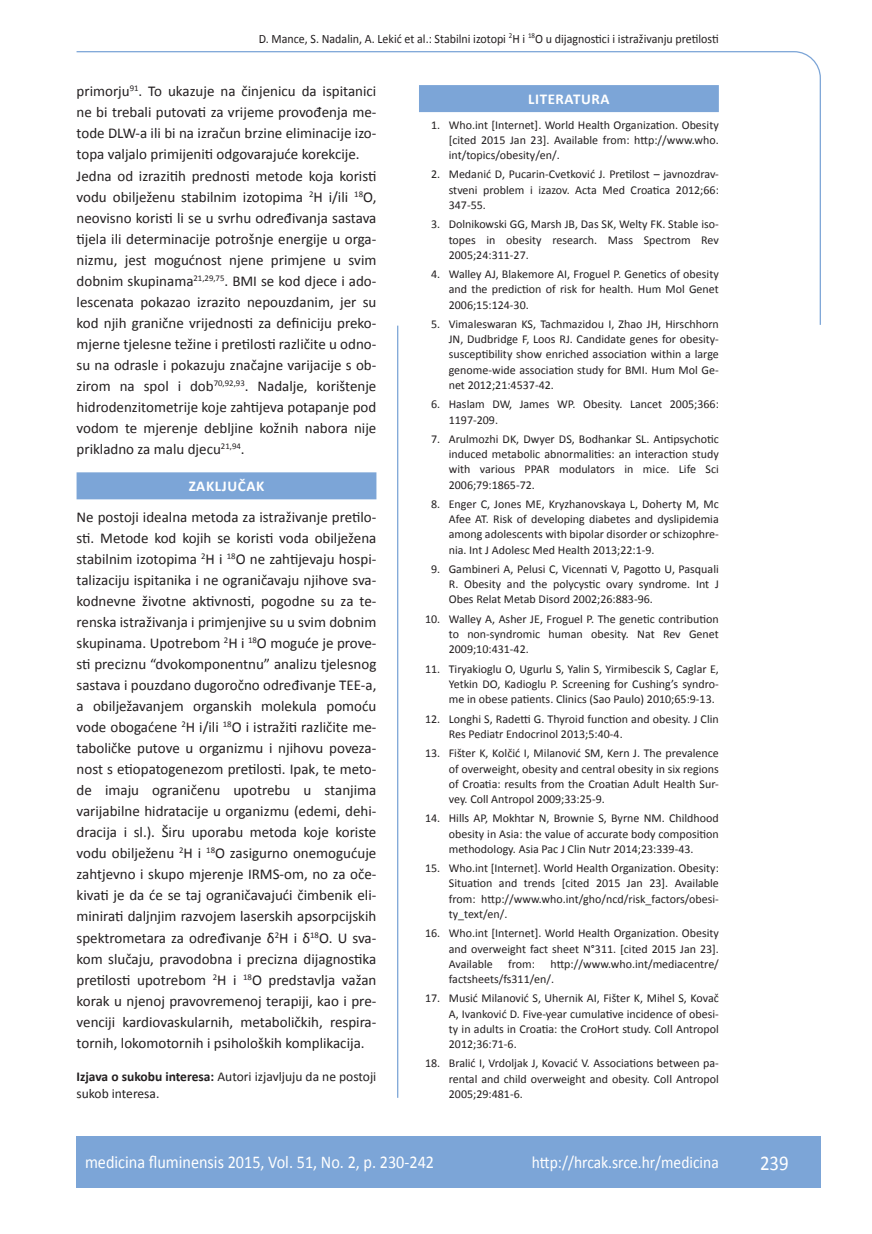
<style>
.page{position:relative;width:872px;height:1234px;background:#fff}
.page>*{position:absolute;margin:0;border:0;box-sizing:border-box;transform-origin:0 0}
.t1{font:21px "Calibri";color:#fff;scale:.9 1}
.t2{font:18px "Calibri";color:#fff;scale:.9 1}
.t3{font:17.25px "Calibri";color:#fff;scale:.9 1}
.t4{font:15px/21px "Calibri";color:#231f20}
.t5{font:700 15px "Calibri";letter-spacing:.04em;color:#fff}
.t6{font:13.5px/16.5px "Calibri";color:#231f20}
.t7{font:12.75px "Calibri";color:#231f20;scale:.94 1}
.t8{font:12px/15.1px "Calibri";color:#231f20;text-align:justify}
.s1{font-weight:700}
</style>
<div class="page">
<svg style="left:76px;top:51px;width:745px;height:275px"></svg>
<hr style="left:397px;top:325px;width:1px;height:772px;background:#7ca5d7">
<div style="left:77px;top:1135px;width:744px;height:51px;background:#7ca5d7"></div>
<div style="left:77px;top:472px;width:299px;height:27px;background:#7ca5d7"></div>
<div style="left:419px;top:85px;width:300px;height:27px;background:#7ca5d7"></div>
<p class="t7" style="left:259px;top:30px;width:491px">D. Mance, S. Nadalin, A. Lekić et al.: Stabilni izotopi <sup>2</sup>H i <sup>18</sup>O u dijagnostici i istraživanju pretilosti</p>
<p class="t4" style="left:77px;top:80px;width:301px">primorju<sup>91</sup>. To ukazuje na činjenicu da ispitanici ne bi trebali putovati za vrijeme provođenja me&shy;tode DLW-a ili bi na izračun brzine eliminacije izo&shy;topa valjalo primijeniti odgovarajuće korekcije.<br>Jedna od izrazitih prednosti metode koja koristi vodu obilježenu stabilnim izotopima <sup>2</sup>H i/ili <sup>18</sup>O, neovisno koristi li se u svrhu određivanja sastava tijela ili determinacije potrošnje energije u orga&shy;nizmu, jest mogućnost njene primjene u svim dobnim skupinama<sup>21,29,75</sup>. BMI se kod djece i ado&shy;lescenata pokazao izrazito nepouzdanim, jer su kod njih granične vrijednosti za definiciju preko&shy;mjerne tjelesne težine i pretilosti različite u odno&shy;su na odrasle i pokazuju značajne varijacije s ob&shy;zirom na spol i dob<sup>70,92,93</sup>. Nadalje, korištenje hidrodenzitometrije koje zahtijeva potapanje pod vodom te mjerenje debljine kožnih nabora nije prikladno za malu djecu<sup>21,94</sup>.</p>
<p class="t5" style="left:189px;top:476px;width:77px">ZAKLJUČAK</p>
<p class="t4" style="left:77px;top:505px;width:301px;text-align:justify">Ne postoji idealna metoda za istraživanje pretilo&shy;sti. Metode kod kojih se koristi voda obilježena stabilnim izotopima <sup>2</sup>H i <sup>18</sup>O ne zahtijevaju hospi&shy;talizaciju ispitanika i ne ograničavaju njihove sva&shy;kodnevne životne aktivnosti, pogodne su za te&shy;renska istraživanja i primjenjive su u svim dobnim skupinama. Upotrebom <sup>2</sup>H i <sup>18</sup>O moguće je prove&shy;sti preciznu “dvokomponentnu” analizu tjelesnog sastava i pouzdano dugoročno određivanje TEE-a, a obilježavanjem organskih molekula pomoću vode obogaćene <sup>2</sup>H i/ili <sup>18</sup>O i istražiti različite me&shy;taboličke putove u organizmu i njihovu poveza&shy;nost s etiopatogenezom pretilosti. Ipak, te meto&shy;de imaju ograničenu upotrebu u stanjima varijabilne hidratacije u organizmu (edemi, dehi&shy;dracija i sl.). Širu uporabu metoda koje koriste vodu obilježenu <sup>2</sup>H i <sup>18</sup>O zasigurno onemogućuje zahtjevno i skupo mjerenje IRMS-om, no za oče&shy;kivati je da će se taj ograničavajući čimbenik eli&shy;minirati daljnjim razvojem laserskih apsorpcijskih spektrometara za određivanje δ<sup>2</sup>H i δ<sup>18</sup>O. U sva&shy;kom slučaju, pravodobna i precizna dijagnostika pretilosti upotrebom <sup>2</sup>H i <sup>18</sup>O predstavlja važan korak u njenoj pravovremenoj terapiji, kao i pre&shy;venciji kardiovaskularnih, metaboličkih, respira&shy;tornih, lokomotornih i psiholoških komplikacija.</p>
<p class="t6" style="left:77px;top:1067px;width:301px"><span class="s1">Izjava o sukobu interesa:</span> Autori izjavljuju da ne postoji sukob interesa.</p>
<p class="t5" style="left:528px;top:90px;width:83px">LITERATURA</p>
<p class="t8" style="left:449px;top:116px;width:271px;text-indent:-18px">1. Who.int [Internet]. World Health Organization. Obesity [cited 2015 Jan 23]. Available from: http://www.who. int/topics/obesity/en/.</p>
<p class="t8" style="left:449px;top:166px;width:272px;text-indent:-18px">2. Medanić D, Pucarin-Cvetković J. Pretilost – javnozdrav&shy;stveni problem i izazov. Acta Med Croatica 2012;66:<br>347-55.</p>
<p class="t8" style="left:449px;top:216px;width:271px;text-indent:-18px">3. Dolnikowski GG, Marsh JB, Das SK, Welty FK. Stable iso&shy;topes in obesity research. Mass Spectrom Rev 2005;24:311-27.</p>
<p class="t8" style="left:449px;top:266px;width:271px;text-indent:-18px">4. Walley AJ, Blakemore AI, Froguel P. Genetics of obesity and the prediction of risk for health. Hum Mol Genet 2006;15:124-30.</p>
<p class="t8" style="left:449px;top:316px;width:271px;text-indent:-18px">5. Vimaleswaran KS, Tachmazidou I, Zhao JH, Hirschhorn JN, Dudbridge F, Loos RJ. Candidate genes for obesity&shy;susceptibility show enriched association within a large genome-wide association study for BMI. Hum Mol Ge&shy;net 2012;21:4537-42.</p>
<p class="t8" style="left:449px;top:396px;width:272px;text-indent:-18px">6. Haslam DW, James WP. Obesity. Lancet 2005;366:<br>1197-209.</p>
<p class="t8" style="left:449px;top:431px;width:271px;text-indent:-18px">7. Arulmozhi DK, Dwyer DS, Bodhankar SL. Antipsychotic induced metabolic abnormalities: an interaction study with various PPAR modulators in mice. Life Sci 2006;79:1865-72.</p>
<p class="t8" style="left:449px;top:496px;width:271px;text-indent:-18px">8. Enger C, Jones ME, Kryzhanovskaya L, Doherty M, Mc Afee AT. Risk of developing diabetes and dyslipidemia among adolescents with bipolar disorder or schizophre&shy;nia. Int J Adolesc Med Health 2013;22:1-9.</p>
<p class="t8" style="left:449px;top:561px;width:271px;text-indent:-18px">9. Gambineri A, Pelusi C, Vicennati V, Pagotto U, Pasquali R. Obesity and the polycystic ovary syndrome. Int J Obes Relat Metab Disord 2002;26:883-96.</p>
<p class="t8" style="left:449px;top:610px;width:271px;text-indent:-24px">10. Walley A, Asher JE, Froguel P. The genetic contribution to non-syndromic human obesity. Nat Rev Genet 2009;10:431-42.</p>
<p class="t8" style="left:449px;top:660px;width:271px;text-indent:-24px">11. Tiryakioglu O, Ugurlu S, Yalin S, Yirmibescik S, Caglar E, Yetkin DO, Kadioglu P. Screening for Cushing’s syndro&shy;me in obese patients. Clinics (Sao Paulo) 2010;65:9-13.</p>
<p class="t8" style="left:449px;top:710px;width:271px;text-indent:-24px">12. Longhi S, Radetti G. Thyroid function and obesity. J Clin<br>Res Pediatr Endocrinol 2013;5:40-4.</p>
<p class="t8" style="left:449px;top:745px;width:271px;text-indent:-24px">13. Fišter K, Kolčić I, Milanović SM, Kern J. The prevalence of overweight, obesity and central obesity in six regions of Croatia: results from the Croatian Adult Health Sur&shy;vey. Coll Antropol 2009;33:25-9.</p>
<p class="t8" style="left:449px;top:810px;width:271px;text-indent:-24px">14. Hills AP, Mokhtar N, Brownie S, Byrne NM. Childhood obesity in Asia: the value of accurate body composition methodology. Asia Pac J Clin Nutr 2014;23:339-43.</p>
<p class="t8" style="left:449px;top:859px;width:271px;text-indent:-24px">15. Who.int [Internet]. World Health Organization. Obesity:<br>Situation and trends [cited 2015 Jan 23]. Available from: http://www.who.int/gho/ncd/risk_factors/obesi&shy;ty_text/en/.</p>
<p class="t8" style="left:449px;top:924px;width:271px;text-indent:-24px">16. Who.int [Internet]. World Health Organization. Obesity and overweight fact sheet N°311. [cited 2015 Jan 23].<br>Available</p>
<p class="t8" style="left:449px;top:955px;width:271px;text-indent:102px">http://www.who.int/mediacentre/ factsheets/fs311/en/.</p>
<p class="t8" style="left:449px;top:990px;width:271px;text-indent:-24px">17. Musić Milanović S, Uhernik AI, Fišter K, Mihel S, Kovač A, Ivanković D. Five-year cumulative incidence of obesi&shy;ty in adults in Croatia: the CroHort study. Coll Antropol 2012;36:71-6.</p>
<p class="t8" style="left:449px;top:1055px;width:271px;text-indent:-24px">18. Bralić I, Vrdoljak J, Kovacić V. Associations between pa&shy;rental and child overweight and obesity. Coll Antropol 2005;29:481-6.</p>
<p class="t8" style="left:508px;top:955px;width:28px">from:</p>
<h2 class="t2" style="left:85px;top:1150px;width:389px">medicina fluminensis 2015, Vol. 51, No. 2, p. 230-242</h2>
<h3 class="t3" style="left:532px;top:1151px;width:209px">http://hrcak.srce.hr/medicina</h3>
<h1 class="t1" style="left:760px;top:1149px;width:33px">239</h1>
</div>
